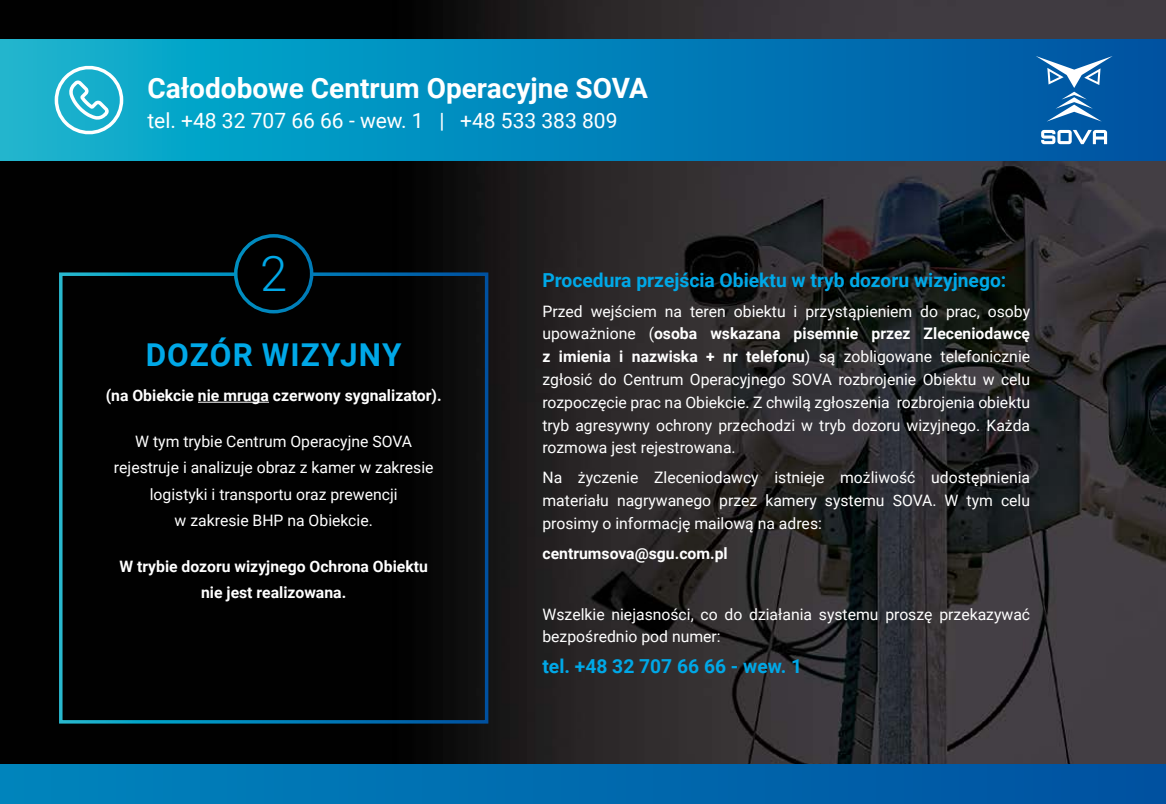
<style>
.page{position:relative;width:1166px;height:804px;background:#fff}
.page>*{position:absolute;margin:0;border:0;box-sizing:border-box;transform-origin:0 0}
.t1{font:300 49px "Roboto";color:#00a8e7}
.t2{font:700 31.5px "Roboto";letter-spacing:.035em;color:#00a8e7}
.t3{font:700 28px "Roboto";color:#fff}
.t4{font:21px "Roboto";color:#fff}
.t5{font:700 19.25px "Roboto";color:#00a8e7}
.t6{font:15.75px/22.8px "Roboto";color:#fff;text-align:justify}
.t7{font:700 15.75px/26.2px "Roboto";color:#fff;text-align:center}
.s1{font-weight:700}
</style>
<div class="page">
<img style="left:0;top:0;width:1166px;height:764px">
<div style="left:0;top:764px;width:1166px;height:40px;background:linear-gradient(to right,#0084bc,#0051a0)"></div>
<hr style="left:198px;top:402px;width:71px;height:1px;background:#fff">
<div style="left:236px;top:236px;width:76px;height:76px;background:#000;border-radius:50%"></div>
<div style="left:234px;top:234px;width:79px;height:79px;border:4px solid #fff;border-radius:50%"></div>
<svg style="left:0;top:40px;width:1166px;height:120px;background:#0283b9"></svg>
<svg style="left:53px;top:64px;width:72px;height:77px"></svg>
<svg style="left:1041px;top:130px;width:66px;height:14px"></svg>
<svg style="left:1036px;top:56px;width:76px;height:65px;background:#3078b6"></svg>
<p class="t3" style="left:147px;top:68px;width:502px">Całodobowe Centrum Operacyjne SOVA</p>
<p class="t4" style="left:147px;top:106px;width:472px">tel. +48 32 707 66 66 - wew. 1 | +48 533 383 809</p>
<p class="t1" style="left:260px;top:239px;width:29px">2</p>
<p class="t2" style="left:146px;top:333px;width:257px">DOZÓR WIZYJNY</p>
<p class="t7" style="left:106px;top:382px;width:337px">(na Obiekcie nie mruga czerwony sygnalizator).</p>
<p class="t6" style="left:114px;top:428px;width:321px;line-height:26.2px;text-align:center">W tym trybie Centrum Operacyjne SOVA rejestruje i analizuje obraz z kamer w zakresie logistyki i transportu oraz prewencji<br>w zakresie BHP na Obiekcie.</p>
<p class="t7" style="left:119px;top:552px;width:310px">W trybie dozoru wizyjnego Ochrona Obiektu nie jest realizowana.</p>
<p class="t5" style="left:542px;top:266px;width:465px">Procedura przejścia Obiektu w tryb dozoru wizyjnego:</p>
<p class="t6" style="left:542px;top:299px;width:489px">Przed wejściem na teren obiektu i przystąpieniem do prac, osoby upoważnione (<span class="s1">osoba wskazana pisemnie przez Zleceniodawcę z imienia i nazwiska + nr telefonu</span>) są zobligowane telefonicznie zgłosić do Centrum Operacyjnego SOVA rozbrojenie Obiektu w celu rozpoczęcie prac na Obiekcie. Z chwilą zgłoszenia rozbrojenia obiektu tryb agresywny ochrony przechodzi w tryb dozoru wizyjnego. Każda rozmowa jest rejestrowana.</p>
<p class="t6" style="left:542px;top:466px;width:489px">Na życzenie Zleceniodawcy istnieje możliwość udostępnienia materiału nagrywanego przez kamery systemu SOVA. W tym celu prosimy o informację mailową na adres:</p>
<p class="t7" style="left:542px;top:540px;width:187px">centrumsova@sgu.com.pl</p>
<p class="t6" style="left:542px;top:602px;width:489px">Wszelkie niejasności, co do działania systemu proszę przekazywać bezpośrednio pod numer:</p>
<p class="t5" style="left:542px;top:652px;width:261px">tel. +48 32 707 66 66 - wew. 1</p>
</div>
